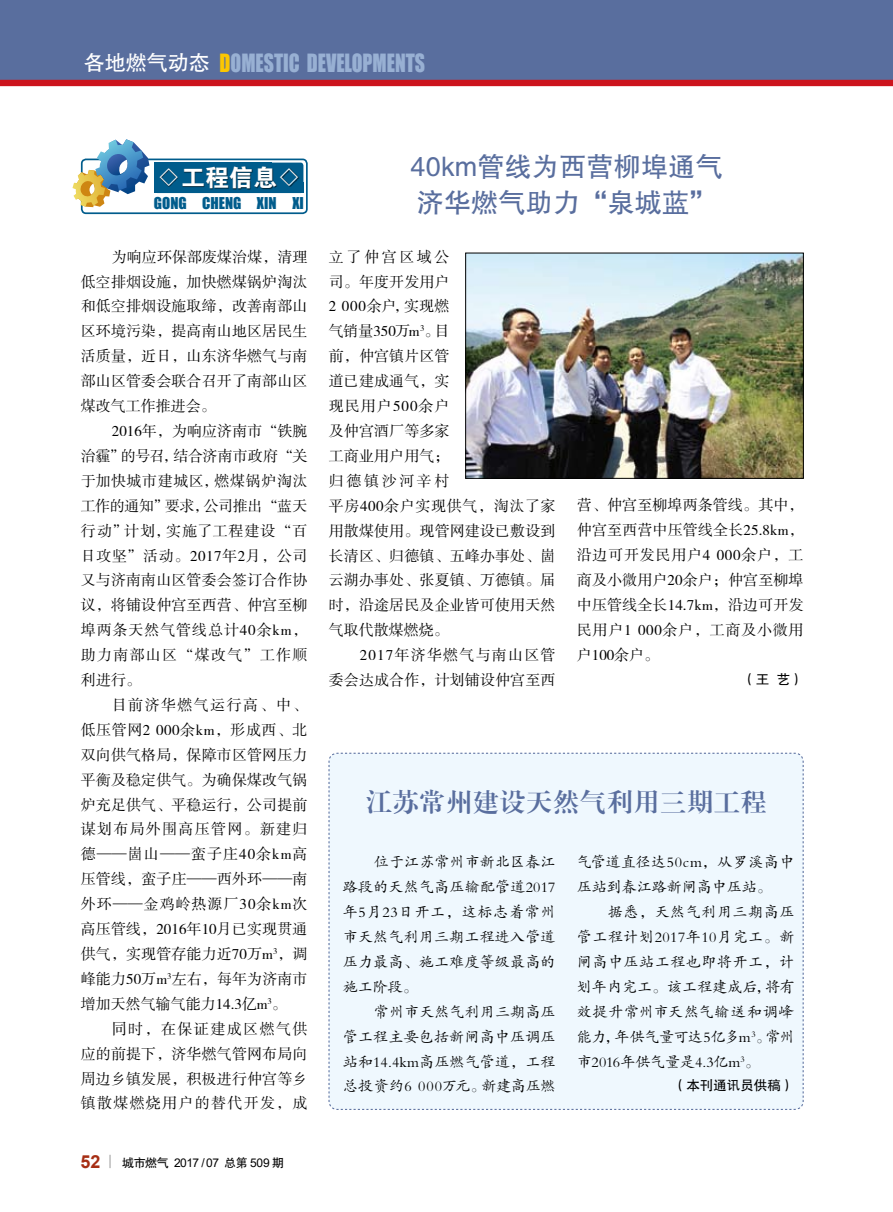
<style>
.page{position:relative;width:893px;height:1212px;background:#fff}
.page>*{position:absolute;margin:0;border:0;box-sizing:border-box;transform-origin:0 0}
.t1{font:27px/36px "FZHTJW GB1 0";letter-spacing:.01em;color:#596e9e}
.t2{font:25.5px "FZXBSJW GB1 0";letter-spacing:.05em;color:#596e9e}
.t3{font:24px "FZDHTJW GB1 0";color:#fff}
.t4{font:23.1px "Impact";color:#98b0d3;scale:.86 1}
.t5{font:15px/24.9px "FZSSJW GB1 0";letter-spacing:.01em;color:#000;text-align:justify}
.t6{font:15px/24.9px "FZKTJW GB1 0";letter-spacing:.015em;color:#000;text-align:justify}
.t7{font:15px/24.9px "FZSSJW GB1 0";letter-spacing:.08em;color:#000;text-align:right}
.t8{font:15px "Impact";color:#005c8c}
.t9{font:13.5px "FZHTJW GB1 0";color:#000}
.t10{font:12px "Arial";letter-spacing:-.04em;color:#000}
.s1{font-family:"FZHTJW GB1 0";font-size:21px;color:#fff}
.s2{color:#fcc700}
.s3{font-weight:700;font-size:18px;color:#a62e14}
.s4{font-family:"FZHTJW GB1 0"}
</style>
<div class="page">
<div style="left:0;top:0;width:893px;height:82px;background:#596e9e"></div>
<div style="left:0;top:80px;width:893px;height:6px;background:#cc141d"></div>
<svg style="left:109px;top:1155px;width:2px;height:13px"></svg>
<img style="left:467px;top:255px;width:335px;height:222px">
<div style="left:465px;top:253px;width:339px;height:226px;border:1px solid #000"></div>
<div style="left:81px;top:159px;width:227px;height:55px;border:2px solid #005c8c;border-radius:4px"></div>
<div style="left:154px;top:163px;width:149px;height:30px;background:#005c8c;border-radius:3px"></div>
<div style="left:154px;top:163px;width:118px;height:30px;background:#005c8c"></div>
<div style="left:160px;top:167px;width:175px;height:42px;background:#000;opacity:.65"></div>
<svg style="left:72px;top:139px;width:77px;height:68px"></svg>
<div style="left:328px;top:752px;width:476px;height:358px;background:#eff8fe"></div>
<h3 class="t4" style="left:84px;top:45px;width:398px"><span class="s1">各地燃气动态</span> <span class="s2">D</span>OMESTIC DEVELOPMENTS</h3>
<h3 class="t3" style="left:157px;top:165px;width:145px">◇工程信息◇</h3>
<p class="t8" style="left:154px;top:191px;width:151px">GONG CHENG XIN XI</p>
<p class="t5" style="left:81px;top:245px;width:228px;text-indent:31px">为响应环保部废煤治煤，清理低空排烟设施，加快燃煤锅炉淘汰和低空排烟设施取缔，改善南部山区环境污染，提高南山地区居民生活质量，近日，山东济华燃气与南部山区管委会联合召开了南部山区煤改气工作推进会。</p>
<p class="t5" style="left:81px;top:419px;width:228px;text-indent:31px">2016年，为响应济南市“铁腕治霾”的号召，结合济南市政府“关于加快城市建城区，燃煤锅炉淘汰工作的通知”要求，公司推出“蓝天行动”计划，实施了工程建设“百日攻坚”活动。2017年2月，公司又与济南南山区管委会签订合作协议，将铺设仲宫至西营、仲宫至柳埠两条天然气管线总计40余km，助力南部山区“煤改气”工作顺利进行。</p>
<p class="t5" style="left:81px;top:693px;width:228px;text-indent:31px">目前济华燃气运行高、中、低压管网2 000余km，形成西、北双向供气格局，保障市区管网压力平衡及稳定供气。为确保煤改气锅炉充足供气、平稳运行，公司提前谋划布局外围高压管网。新建归德——崮山——蛮子庄40余km高压管线，蛮子庄——西外环——南外环——金鸡岭热源厂30余km次高压管线，2016年10月已实现贯通供气，实现管存能力近70万m<sup>3</sup>，调峰能力50万m<sup>3</sup>左右，每年为济南市增加天然气输气能力14.3亿m<sup>3</sup>。</p>
<p class="t5" style="left:81px;top:1017px;width:228px;text-indent:31px">同时，在保证建成区燃气供应的前提下，济华燃气管网布局向周边乡镇发展，积极进行仲宫等乡镇散煤燃烧用户的替代开发，成</p>
<p class="t10" style="left:80px;top:1154px;width:205px"><span class="s3">52</span> <span class="s4">城市燃气</span> 2017 / 07 <span class="s4">总第</span> 509 <span class="s4">期</span></p>
<h1 class="t1" style="left:411px;top:149px;width:314px">40km管线为西营柳埠通气济华燃气助力“泉城蓝”</h1>
<p class="t5" style="left:329px;top:245px;width:228px;text-align:left">立了仲宫区域公<br>司。年度开发用户<br>2 000余户，实现燃<br>气销量350万m<sup>3</sup>。目<br>前，仲宫镇片区管<br>道已建成通气，实<br>现民用户500余户<br>及仲宫酒厂等多家<br>工商业用户用气；<br>归德镇沙河辛村<br>平房400余户实现供气，淘汰了家用散煤使用。现管网建设已敷设到长清区、归德镇、五峰办事处、崮云湖办事处、张夏镇、万德镇。届时，沿途居民及企业皆可使用天然气取代散煤燃烧。</p>
<p class="t7" style="left:329px;top:643px;width:228px">2017年济华燃气与南山区管<br>委会达成合作，计划铺设仲宫至西</p>
<p class="t5" style="left:577px;top:494px;width:228px">营、仲宫至柳埠两条管线。其中，仲宫至西营中压管线全长25.8km，沿边可开发民用户4 000余户，工商及小微用户20余户；仲宫至柳埠中压管线全长14.7km，沿边可开发民用户1 000余户，工商及小微用户100余户。</p>
<p class="t9" style="left:742px;top:672px;width:63px">（王 艺）</p>
<h2 class="t2" style="left:366px;top:788px;width:402px">江苏常州建设天然气利用三期工程</h2>
<p class="t6" style="left:577px;top:850px;width:219px">气管道直径达50cm，从罗溪高中压站到春江路新闸高中压站。</p>
<p class="t6" style="left:577px;top:900px;width:219px;text-indent:31px">据悉，天然气利用三期高压管工程计划2017年10月完工。新闸高中压站工程也即将开工，计划年内完工。该工程建成后，将有效提升常州市天然气输送和调峰能力，年供气量可达5亿多m<sup>3</sup>。常州市2016年供气量是4.3亿m<sup>3</sup>。</p>
<p class="t9" style="left:673px;top:1078px;width:123px">（本刊通讯员供稿）</p>
<p class="t6" style="left:343px;top:850px;width:214px;text-indent:31px">位于江苏常州市新北区春江路段的天然气高压输配管道2017年5月23日开工，这标志着常州市天然气利用三期工程进入管道压力最高、施工难度等级最高的施工阶段。</p>
<p class="t6" style="left:343px;top:999px;width:214px;text-indent:31px">常州市天然气利用三期高压管工程主要包括新闸高中压调压站和14.4km高压燃气管道，工程总投资约6 000万元。新建高压燃</p>
</div>
